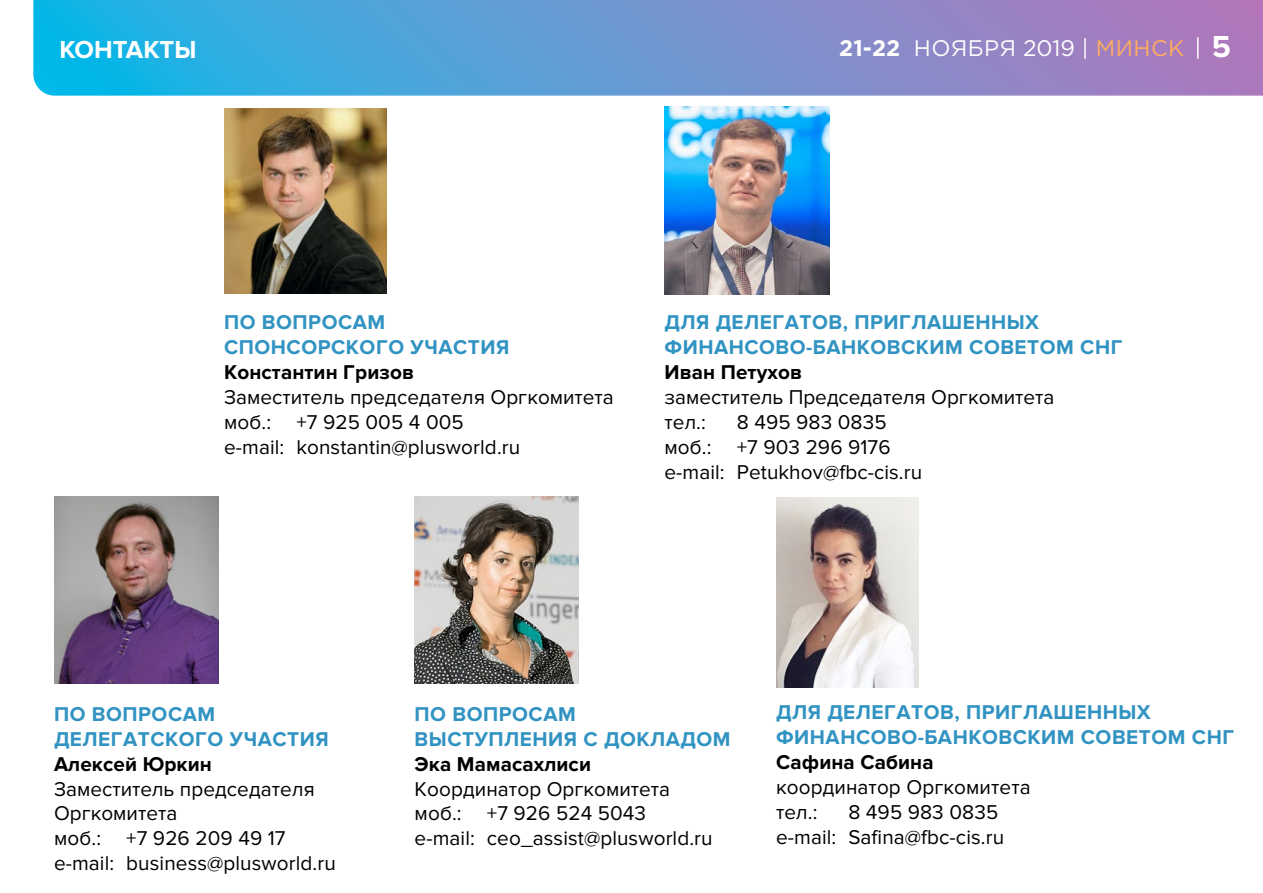
<style>
.page{position:relative;width:1263px;height:893px;background:#fff}
.page>*{position:absolute;margin:0;border:0;box-sizing:border-box;transform-origin:0 0}
.t1{font:700 25.5px "Proxima Nova";color:#fff}
.t2{font:22.5px "Gotham Pro";letter-spacing:.02em;color:#fefefe}
.t3{font:20.7px/24.9px "Proxima Nova";letter-spacing:.005em;color:#000}
.t4{font:700 20.7px/24.9px "Proxima Nova";letter-spacing:.025em;color:#3193c2}
.t5{font:700 20.7px "Proxima Nova";letter-spacing:.005em;color:#000}
.s1{font-weight:700}
.s2{color:#ffac5f}
.s3{font-family:"Proxima Nova";font-weight:700;font-size:31.5px;color:#fff}
</style>
<div class="page">
<svg style="left:33px;top:0;width:1230px;height:96px;background:#6897d1"></svg>
<svg style="left:1197px;top:37px;width:1px;height:22px"></svg>
<img style="left:224px;top:108px;width:163px;height:186px">
<img style="left:415px;top:496px;width:164px;height:187px">
<img style="left:54px;top:496px;width:164px;height:187px">
<img style="left:664px;top:106px;width:165px;height:188px">
<img style="left:776px;top:497px;width:143px;height:190px">
<p class="t1" style="left:60px;top:35px;width:138px">КОНТАКТЫ</p>
<p class="t2" style="left:839px;top:35px;width:393px"><span class="s1">21-22</span> НОЯБРЯ 2019 | <span class="s2">МИНСК</span> <span class="s3">5</span></p>
<p class="t4" style="left:224px;top:310px;width:287px">ПО ВОПРОСАМ<br>СПОНСОРСКОГО УЧАСТИЯ</p>
<p class="t5" style="left:224px;top:360px;width:192px">Константин Гризов</p>
<p class="t3" style="left:224px;top:385px;width:391px">Заместитель председателя Оргкомитета моб.: +7 925 005 4 005<br>е-mail: konstantin@plusworld.ru</p>
<p class="t4" style="left:664px;top:310px;width:460px">ДЛЯ ДЕЛЕГАТОВ, ПРИГЛАШЕННЫХ<br>ФИНАНСОВО-БАНКОВСКИМ СОВЕТОМ СНГ</p>
<p class="t5" style="left:664px;top:360px;width:139px">Иван Петухов</p>
<p class="t3" style="left:664px;top:385px;width:392px">заместитель Председателя Оргкомитета тел.:</p>
<p class="t3" style="left:664px;top:410px;width:259px;text-indent:72px">8 495 983 0835 моб.: +7 903 296 9176 е-mail: Petukhov@fbc-cis.ru</p>
<p class="t4" style="left:54px;top:702px;width:276px">ПО ВОПРОСАМ<br>ДЕЛЕГАТСКОГО УЧАСТИЯ</p>
<p class="t5" style="left:54px;top:752px;width:159px">Алексей Юркин</p>
<p class="t3" style="left:54px;top:777px;width:283px">Заместитель председателя<br>Оргкомитета<br>моб.: +7 926 209 49 17 е-mail: business@plusworld.ru</p>
<p class="t4" style="left:415px;top:702px;width:317px">ПО ВОПРОСАМ<br>ВЫСТУПЛЕНИЯ С ДОКЛАДОМ</p>
<p class="t5" style="left:415px;top:752px;width:178px">Эка Мамасахлиси</p>
<p class="t3" style="left:415px;top:777px;width:299px">Координатор Оргкомитета моб.: +7 926 524 5043<br>e-mail: ceo_assist@plusworld.ru</p>
<p class="t4" style="left:776px;top:700px;width:460px">ДЛЯ ДЕЛЕГАТОВ, ПРИГЛАШЕННЫХ<br>ФИНАНСОВО-БАНКОВСКИМ СОВЕТОМ СНГ</p>
<p class="t5" style="left:776px;top:750px;width:159px">Сафина Сабина</p>
<p class="t3" style="left:776px;top:775px;width:256px">координатор Оргкомитета тел.:</p>
<p class="t3" style="left:776px;top:800px;width:229px;text-align:right">8 495 983 0835<br>e-mail: Safina@fbc-cis.ru</p>
</div>
